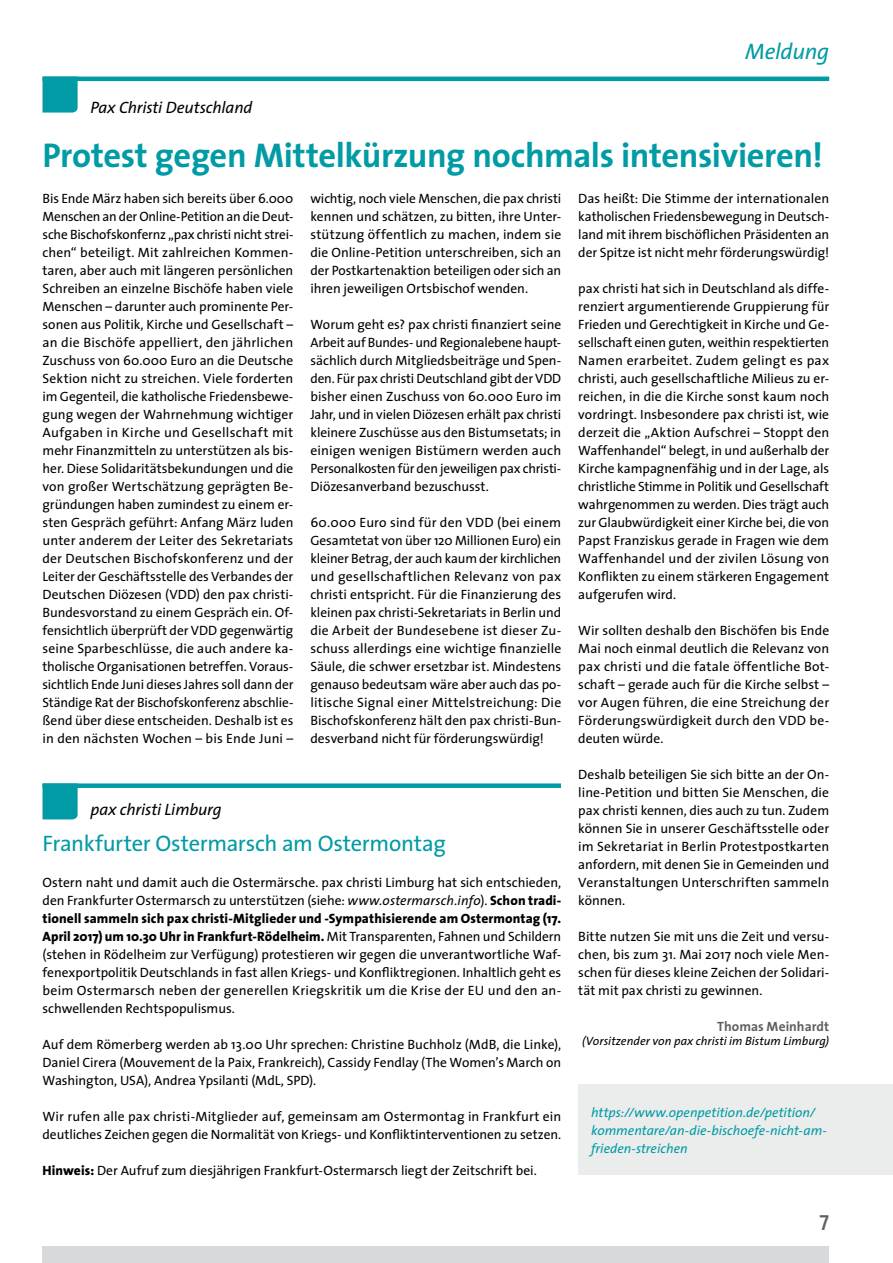
<style>
.page{position:relative;width:893px;height:1263px;background:#fff}
.page>*{position:absolute;margin:0;border:0;box-sizing:border-box;transform-origin:0 0}
.pc2009_Copy{font:700 34.5px "Mtud The Sans";letter-spacing:-.01em;color:#009ba4}
.pc2009_Copy-2{font:22.5px "Mtud The Sans";letter-spacing:-.015em;color:#009ba4}
.pc2009_Rubrik{font:italic 22.5px "Mtud The Sans";letter-spacing:-.01em;color:#009ba4}
.t1{font:600 21px "Mtud The Sans";color:#5e6162}
.pc2009_meldung_Regio{font:italic 16.5px "Mtud The Sans";letter-spacing:-.01em;color:#000}
.pc2009_Copy-3{font:13.5px/18px "Mtud The Sans";color:#000;text-align:justify}
.pc2009_meldung_webli{font:italic 13.5px/18px "Mtud The Sans";color:#009ba4}
.pc2009_autor{font:700 13.5px "Mtud The Sans";color:#5e6162}
.pc2009_Beschreibung{font:italic 12px "Mtud The Sans";letter-spacing:.005em;color:#000}
.s1{font-style:italic}
.s2{font-weight:800}
</style>
<div class="page">
<div style="left:43px;top:1247px;width:786px;height:16px;background:#d7d9da"></div>
<div style="left:578px;top:1085px;width:315px;height:90px;background:#ebecec"></div>
<hr style="left:43px;top:77px;width:786px;height:4px;background:#009ba4">
<div style="left:43px;top:783px;width:518px;height:5px;background:#009ba4"></div>
<svg style="left:43px;top:783px;width:35px;height:36px"></svg>
<svg style="left:43px;top:81px;width:35px;height:32px"></svg>
<p class="pc2009_Rubrik" style="left:745px;top:32px;width:86px">Meldung</p>
<p class="pc2009_meldung_Regio" style="left:90px;top:93px;width:164px">Pax Christi Deutschland</p>
<p class="pc2009_Copy" style="left:43px;top:126px;width:782px">Protest gegen Mittelkürzung nochmals intensivieren!</p>
<p class="pc2009_Copy-3" style="left:43px;top:189px;width:252px">Bis Ende März haben sich bereits über 6.000<br>Menschen an der Online-Petition an die Deut&shy;sche Bischofskonfernz „pax christi nicht strei&shy;chen“ beteiligt. Mit zahlreichen Kommen&shy;taren, aber auch mit längeren persönlichen Schreiben an einzelne Bischöfe haben viele Menschen – darunter auch prominente Per&shy;sonen aus Politik, Kirche und Gesellschaft – an die Bischöfe appelliert, den jährlichen Zuschuss von 60.000 Euro an die Deutsche Sektion nicht zu streichen. Viele forderten im Gegenteil, die katholische Friedensbewe&shy;gung wegen der Wahrnehmung wichtiger Aufgaben in Kirche und Gesellschaft mit mehr Finanzmitteln zu unterstützen als bis&shy;her. Diese Solidaritätsbekundungen und die von großer Wertschätzung geprägten Be&shy;gründungen haben zumindest zu einem er&shy;sten Gespräch geführt: Anfang März luden unter anderem der Leiter des Sekretariats der Deutschen Bischofskonferenz und der Leiter der Geschäftsstelle des Verbandes der Deutschen Diözesen (VDD) den pax christi-Bundesvorstand zu einem Gespräch ein. Of&shy;fensichtlich überprüft der VDD gegenwärtig seine Sparbeschlüsse, die auch andere ka&shy;tholische Organisationen betreffen. Voraus&shy;sichtlich Ende Juni dieses Jahres soll dann der Ständige Rat der Bischofskonferenz abschlie&shy;ßend über diese entscheiden. Deshalb ist es in den nächsten Wochen – bis Ende Juni –</p>
<p class="pc2009_Copy-3" style="left:310px;top:189px;width:252px">wichtig, noch viele Menschen, die pax christi kennen und schätzen, zu bitten, ihre Unter&shy;stützung öffentlich zu machen, indem sie die Online-Petition unterschreiben, sich an der Postkartenaktion beteiligen oder sich an ihren jeweiligen Ortsbischof wenden.</p>
<p class="pc2009_Copy-3" style="left:310px;top:315px;width:252px">Worum geht es? pax christi finanziert seine Arbeit auf Bundes- und Regionalebene haupt&shy;sächlich durch Mitgliedsbeiträge und Spen&shy;den. Für pax christi Deutschland gibt der VDD bisher einen Zuschuss von 60.000 Euro im Jahr, und in vielen Diözesen erhält pax christi kleinere Zuschüsse aus den Bistumsetats; in einigen wenigen Bistümern werden auch Personalkosten für den jeweiligen pax christi-Diözesanverband bezuschusst.</p>
<p class="pc2009_Copy-3" style="left:310px;top:513px;width:252px">60.000 Euro sind für den VDD (bei einem Gesamtetat von über 120 Millionen Euro) ein kleiner Betrag, der auch kaum der kirchlichen und gesellschaftlichen Relevanz von pax christi entspricht. Für die Finanzierung des kleinen pax christi-Sekretariats in Berlin und die Arbeit der Bundesebene ist dieser Zu&shy;schuss allerdings eine wichtige finanzielle Säule, die schwer ersetzbar ist. Mindestens genauso bedeutsam wäre aber auch das po&shy;litische Signal einer Mittelstreichung: Die Bischofskonferenz hält den pax christi-Bun&shy;desverband nicht für förderungswürdig!</p>
<p class="pc2009_meldung_Regio" style="left:90px;top:795px;width:133px">pax christi Limburg</p>
<p class="pc2009_Copy-2" style="left:43px;top:824px;width:405px">Frankfurter Ostermarsch am Ostermontag</p>
<p class="pc2009_Copy-3" style="left:43px;top:873px;width:520px">Ostern naht und damit auch die Ostermärsche. pax christi Limburg hat sich entschieden, den Frankfurter Ostermarsch zu unterstützen (siehe: <span class="s1">www.ostermarsch.info</span>). <span class="s2">Schon tradi&shy;tionell sammeln sich pax christi-Mitglieder und -Sympathisierende am Ostermontag (17.<br>April 2017) um 10.30 Uhr in Frankfurt-Rödelheim.</span> Mit Transparenten, Fahnen und Schildern (stehen in Rödelheim zur Verfügung) protestieren wir gegen die unverantwortliche Waf&shy;fenexportpolitik Deutschlands in fast allen Kriegs- und Konfliktregionen. Inhaltlich geht es beim Ostermarsch neben der generellen Kriegskritik um die Krise der EU und den an&shy;schwellenden Rechtspopulismus.</p>
<p class="pc2009_Copy-3" style="left:43px;top:1035px;width:520px">Auf dem Römerberg werden ab 13.00 Uhr sprechen: Christine Buchholz (MdB, die Linke), Daniel Cirera (Mouvement de la Paix, Frankreich), Cassidy Fendlay (The Women’s March on Washington, USA), Andrea Ypsilanti (MdL, SPD).</p>
<p class="pc2009_Copy-3" style="left:43px;top:1107px;width:520px">Wir rufen alle pax christi-Mitglieder auf, gemeinsam am Ostermontag in Frankfurt ein deutliches Zeichen gegen die Normalität von Kriegs- und Konfliktinterventionen zu setzen.</p>
<p class="pc2009_Copy-3" style="left:43px;top:1161px;width:496px"><span class="s2">Hinweis:</span> Der Aufruf zum diesjährigen Frankfurt-Ostermarsch liegt der Zeitschrift bei.</p>
<p class="pc2009_Copy-3" style="left:578px;top:189px;width:252px">Das heißt: Die Stimme der internationalen katholischen Friedensbewegung in Deutsch&shy;land mit ihrem bischöflichen Präsidenten an der Spitze ist nicht mehr förderungswürdig!</p>
<p class="pc2009_Copy-3" style="left:578px;top:279px;width:252px">pax christi hat sich in Deutschland als diffe&shy;renziert argumentierende Gruppierung für Frieden und Gerechtigkeit in Kirche und Ge&shy;sellschaft einen guten, weithin respektierten Namen erarbeitet. Zudem gelingt es pax christi, auch gesellschaftliche Milieus zu er&shy;reichen, in die die Kirche sonst kaum noch vordringt. Insbesondere pax christi ist, wie derzeit die „Aktion Aufschrei – Stoppt den Waffenhandel“ belegt, in und außerhalb der Kirche kampagnenfähig und in der Lage, als christliche Stimme in Politik und Gesellschaft wahrgenommen zu werden. Dies trägt auch zur Glaubwürdigkeit einer Kirche bei, die von Papst Franziskus gerade in Fragen wie dem Waffenhandel und der zivilen Lösung von Konflikten zu einem stärkeren Engagement aufgerufen wird.</p>
<p class="pc2009_Copy-3" style="left:578px;top:621px;width:252px">Wir sollten deshalb den Bischöfen bis Ende Mai noch einmal deutlich die Relevanz von pax christi und die fatale öffentliche Bot&shy;schaft – gerade auch für die Kirche selbst – vor Augen führen, die eine Streichung der Förderungswürdigkeit durch den VDD be&shy;deuten würde.</p>
<p class="pc2009_Copy-3" style="left:578px;top:765px;width:252px">Deshalb beteiligen Sie sich bitte an der On&shy;line-Petition und bitten Sie Menschen, die pax christi kennen, dies auch zu tun. Zudem können Sie in unserer Geschäftsstelle oder im Sekretariat in Berlin Protestpostkarten anfordern, mit denen Sie in Gemeinden und Veranstaltungen Unterschriften sammeln können.</p>
<p class="pc2009_Copy-3" style="left:578px;top:927px;width:252px">Bitte nutzen Sie mit uns die Zeit und versu&shy;chen, bis zum 31. Mai 2017 noch viele Men&shy;schen für dieses kleine Zeichen der Solidari&shy;tät mit pax christi zu gewinnen.</p>
<p class="pc2009_autor" style="left:717px;top:1015px;width:113px">Thomas Meinhardt</p>
<p class="pc2009_Beschreibung" style="left:582px;top:1031px;width:249px">(Vorsitzender von pax christi im Bistum Limburg)</p>
<p class="pc2009_meldung_webli" style="left:591px;top:1103px;width:237px">https://www.openpetition.de/petition/ kommentare/an-die-bischoefe-nicht-am&shy;frieden-streichen</p>
<h3 class="t1" style="left:819px;top:1201px;width:11px">7</h3>
</div>
